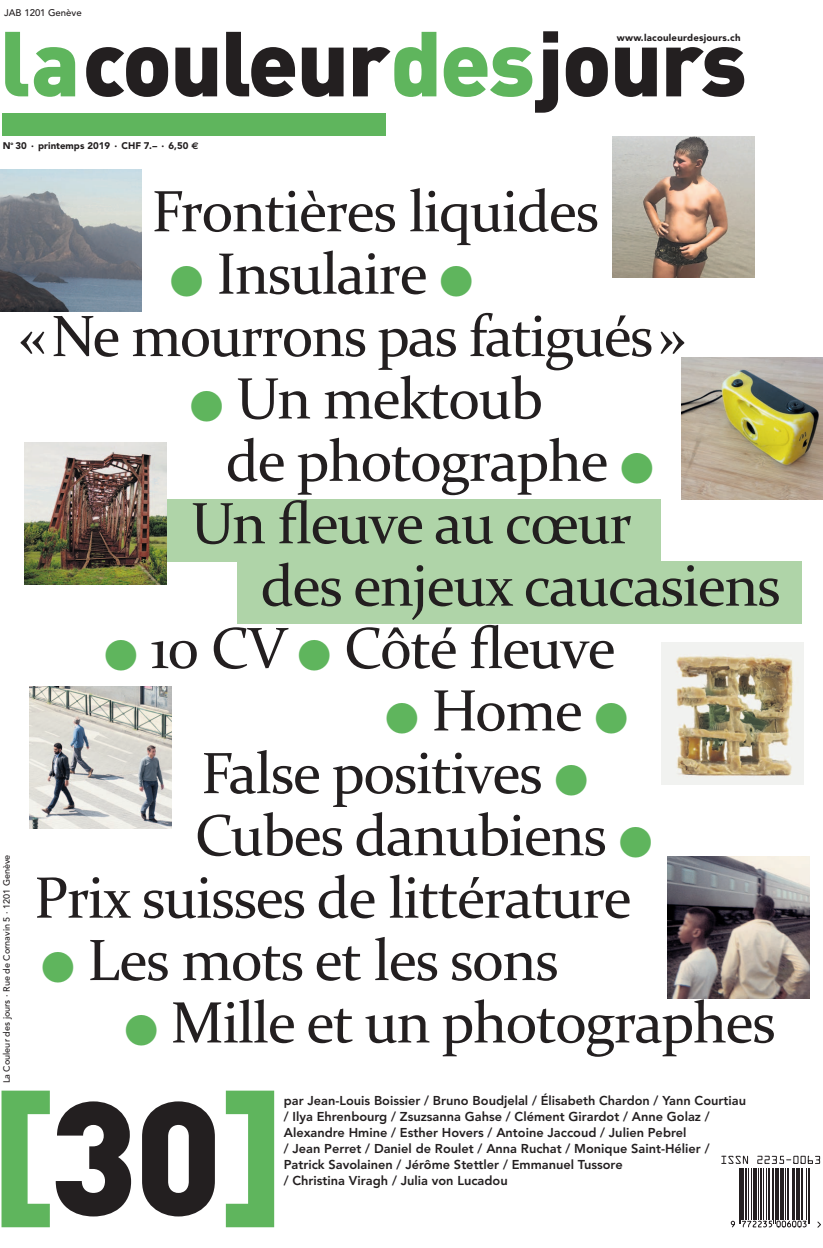
<style>
.page{position:relative;width:823px;height:1248px;background:#fff}
.page>*{position:absolute;margin:0;border:0;box-sizing:border-box;transform-origin:0 0}
.t1{font:900 158.8px "DIN";color:#5fb55d}
.t2{font:900 90.6px "DIN";letter-spacing:-.02em;color:#231f20}
.t3{font:58.6px/62.4px "Constantia";letter-spacing:-.025em;color:#231f20}
.t4{font:800 12.8px/16px "Avenir";color:#231f20}
.t5{font:900 9.6px "Avenir";color:#231f20}
.t6{font:900 9.6px "Avenir";letter-spacing:.025em;color:#231f20}
.t7{font:500 9.6px "Avenir";color:#231f20}
.t8{font:500 9.1px "Avenir";color:#231f20}
.s1{color:#5fb55d}
.s2{font-family:"Euro Sans";font-weight:700}
.s3{color:#231f20}
</style>
<div class="page">
<div style="left:155px;top:499px;width:506px;height:62px;background:#afd4a8"></div>
<div style="left:236px;top:561px;width:564px;height:63px;background:#afd4a8"></div>
<img style="left:612px;top:136px;width:142px;height:142px">
<div style="left:3px;top:113px;width:383px;height:23px;background:#5fb55d"></div>
<hr style="left:738px;top:1168px;width:1px;height:55px;background:#231f20">
<hr style="left:740px;top:1168px;width:1px;height:55px;background:#231f20">
<hr style="left:741px;top:1168px;width:2px;height:52px;background:#231f20">
<hr style="left:744px;top:1168px;width:1px;height:52px;background:#231f20">
<hr style="left:747px;top:1168px;width:1px;height:52px;background:#231f20">
<hr style="left:750px;top:1168px;width:1px;height:52px;background:#231f20">
<hr style="left:752px;top:1168px;width:2px;height:52px;background:#231f20">
<hr style="left:754px;top:1168px;width:2px;height:52px;background:#231f20">
<hr style="left:758px;top:1168px;width:1px;height:52px;background:#231f20">
<hr style="left:760px;top:1168px;width:1px;height:52px;background:#231f20">
<hr style="left:762px;top:1168px;width:1px;height:52px;background:#231f20">
<hr style="left:766px;top:1168px;width:1px;height:52px;background:#231f20">
<hr style="left:767px;top:1168px;width:2px;height:52px;background:#231f20">
<hr style="left:771px;top:1168px;width:1px;height:52px;background:#231f20">
<hr style="left:772px;top:1168px;width:1px;height:55px;background:#231f20">
<hr style="left:774px;top:1168px;width:1px;height:55px;background:#231f20">
<hr style="left:775px;top:1168px;width:3px;height:52px;background:#231f20">
<hr style="left:779px;top:1168px;width:1px;height:52px;background:#231f20">
<hr style="left:781px;top:1168px;width:2px;height:52px;background:#231f20">
<hr style="left:784px;top:1168px;width:1px;height:52px;background:#231f20">
<hr style="left:786px;top:1168px;width:1px;height:52px;background:#231f20">
<hr style="left:787px;top:1168px;width:1px;height:52px;background:#231f20">
<hr style="left:791px;top:1168px;width:2px;height:52px;background:#231f20">
<hr style="left:795px;top:1168px;width:1px;height:52px;background:#231f20">
<hr style="left:796px;top:1168px;width:3px;height:52px;background:#231f20">
<hr style="left:800px;top:1168px;width:1px;height:52px;background:#231f20">
<hr style="left:802px;top:1168px;width:1px;height:52px;background:#231f20">
<hr style="left:805px;top:1168px;width:1px;height:52px;background:#231f20">
<hr style="left:807px;top:1168px;width:1px;height:55px;background:#231f20">
<hr style="left:808px;top:1168px;width:1px;height:55px;background:#231f20">
<svg style="left:742px;top:1220px;width:64px;height:7px"></svg>
<svg style="left:730px;top:1220px;width:5px;height:7px"></svg>
<svg style="left:757px;top:1155px;width:62px;height:9px"></svg>
<svg style="left:721px;top:1155px;width:26px;height:9px"></svg>
<svg style="left:817px;top:1221px;width:3px;height:6px"></svg>
<img style="left:0;top:170px;width:142px;height:141px">
<img style="left:30px;top:686px;width:142px;height:142px">
<img style="left:667px;top:856px;width:141px;height:142px">
<img style="left:681px;top:357px;width:141px;height:142px">
<img style="left:661px;top:642px;width:141px;height:142px">
<img style="left:24px;top:442px;width:142px;height:142px">
<p class="t7" style="left:4px;top:8px;width:79px">JAB 1201 Genève</p>
<h2 class="t2" style="left:0;top:31px;width:747px"><span class="s1">la</span>couleur<span class="s1">des</span>jours</h2>
<p class="t5" style="left:3px;top:141px;width:197px">N<sup>o</sup> 30 · printemps 2019 · CHF 7.– · 6,50 <span class="s2">€</span></p>
<p class="t6" style="left:616px;top:34px;width:125px">www.lacouleurdesjours.ch</p>
<p class="t8" style="left:3px;top:1083px;width:230px;rotate:-90deg">La Couleur des jours · Rue de Cornavin 5 · 1201 Genève</p>
<h3 class="t3" style="left:151px;top:185px;width:449px">Frontières liquides</h3>
<h3 class="t3" style="left:18px;top:248px;width:670px;text-indent:152px"><span class="s1">●</span> Insulaire <span class="s1">●<br></span>«Ne mourrons pas fatigués»</h3>
<h3 class="t3" style="left:189px;top:373px;width:355px"><span class="s1">●</span> Un mektoub</h3>
<h3 class="t3" style="left:226px;top:435px;width:429px">de photographe <span class="s1">●</span></h3>
<h3 class="t3" style="left:191px;top:497px;width:442px">Un fleuve au cœur</h3>
<h3 class="t3" style="left:260px;top:560px;width:521px">des enjeux caucasiens</h3>
<h3 class="t3" style="left:104px;top:622px;width:512px"><span class="s1">●</span> 10 CV <span class="s1">●</span> Côté fleuve</h3>
<h3 class="t3" style="left:385px;top:684px;width:245px"><span class="s1">●</span> Home <span class="s1">●</span></h3>
<h3 class="t3" style="left:201px;top:747px;width:388px">False positives <span class="s1">●</span></h3>
<h3 class="t3" style="left:195px;top:809px;width:459px">Cubes danubiens <span class="s1">●</span></h3>
<h3 class="t3" style="left:34px;top:871px;width:598px">Prix suisses de littérature</h3>
<h3 class="t3" style="left:41px;top:934px;width:519px"><span class="s1">●</span> Les mots et les sons</h3>
<h3 class="t3" style="left:124px;top:996px;width:652px"><span class="s1">●</span> Mille et un photographes</h3>
<h1 class="t1" style="left:-10px;top:1101px;width:297px">[<span class="s3">30</span>]</h1>
<p class="t4" style="left:283px;top:1093px;width:463px">par Jean-Louis Boissier / Bruno Boudjelal / Élisabeth Chardon / Yann Courtiau / Ilya Ehrenbourg / Zsuzsanna Gahse / Clément Girardot / Anne Golaz / Alexandre Hmine / Esther Hovers / Antoine Jaccoud / Julien Pebrel<br>/ Jean Perret / Daniel de Roulet / Anna Ruchat / Monique Saint-Hélier / Patrick Savolainen / Jérôme Stettler / Emmanuel Tussore<br>/ Christina Viragh / Julia von Lucadou</p>
</div>
